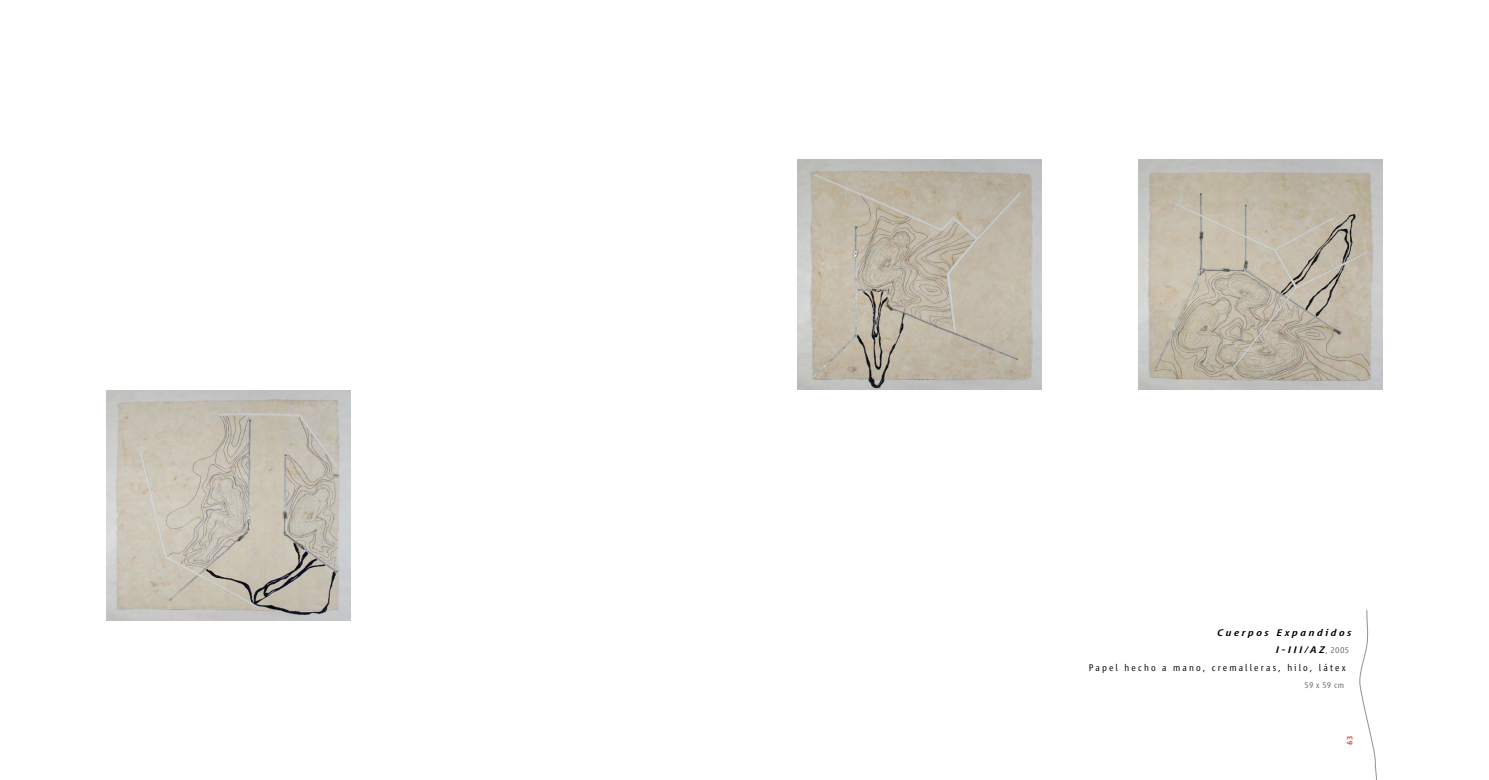
<style>
.page{position:relative;width:1489px;height:780px;background:#fff}
.page>*{position:absolute;margin:0;border:0;box-sizing:border-box;transform-origin:0 0}
.t1{font:300 10px "Vialog";letter-spacing:.21em;color:#000}
.t2{font:italic 500 10px "Vialog";letter-spacing:.215em;color:#000;scale:1.15 1}
.t3{font:300 8.75px "Vialog";color:#636569}
.t4{font:500 8.12px "Vialog";color:#c84930}
.s1{font-weight:300;font-style:normal;font-size:8.75px;color:#636569}
</style>
<div class="page">
<img style="left:797px;top:159px;width:244px;height:231px">
<img style="left:1138px;top:159px;width:244px;height:231px">
<img style="left:106px;top:390px;width:244px;height:230px">
<svg style="left:1359px;top:610px;width:19px;height:170px"></svg>
<p class="t2" style="left:1217px;top:626px;width:118px">Cuerpos Expandidos</p>
<p class="t2" style="left:1276px;top:644px;width:65px">I-III/AZ<span class="s1">, 2005</span></p>
<p class="t1" style="left:1088px;top:661px;width:258px">Papel hecho a mano, cremalleras, hilo, látex</p>
<p class="t3" style="left:1304px;top:680px;width:41px">59 x 59 cm</p>
<p class="t4" style="left:1345px;top:744px;width:10px;rotate:-90deg">63</p>
</div>
